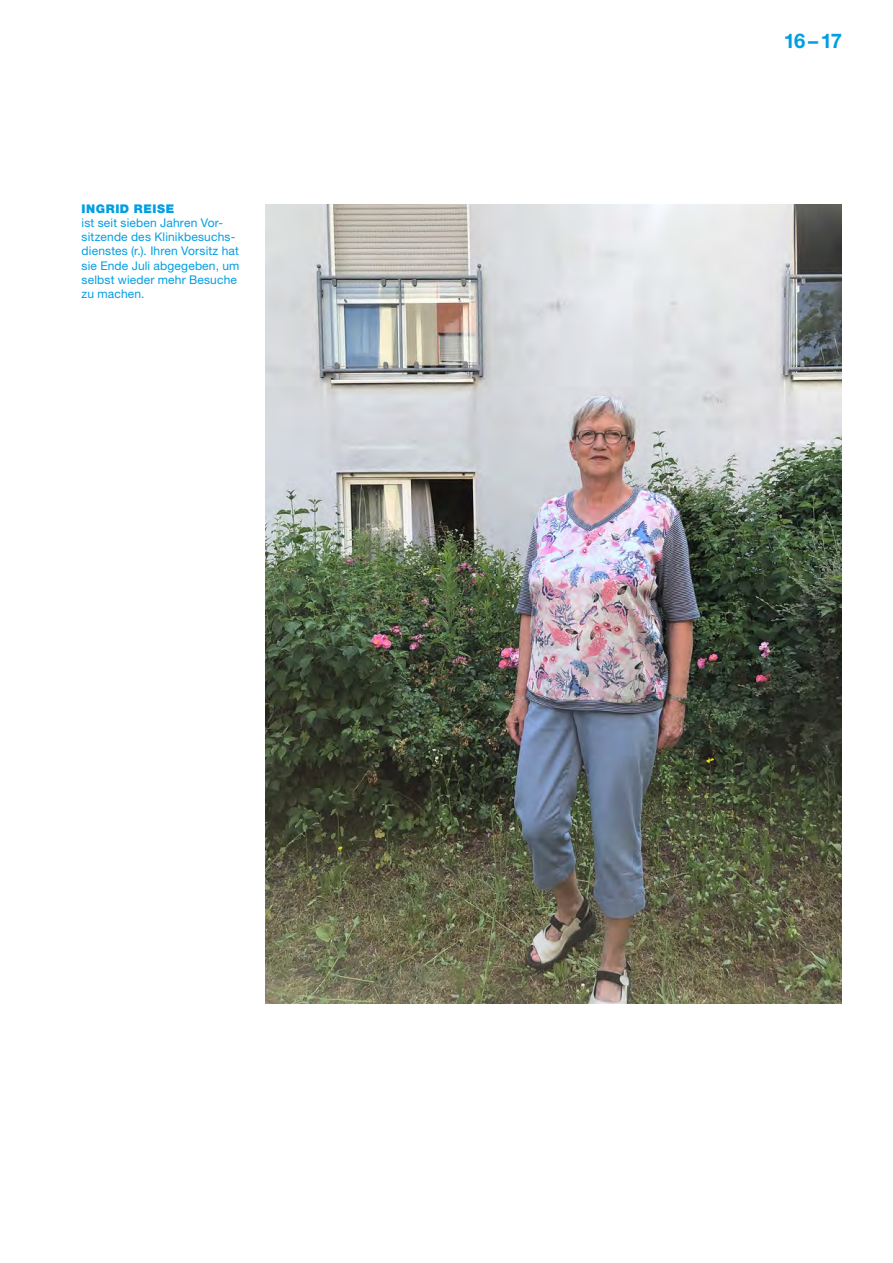
<style>
.page{position:relative;width:893px;height:1263px;background:#fff}
.page>*{position:absolute;margin:0;border:0;box-sizing:border-box;transform-origin:0 0}
.t1{font:700 20.25px "Helvetica Neue LT Pro";color:#009ee3}
.t2{font:12px/14.2px "Helvetica Neue LT Pro";letter-spacing:.015em;color:#009ee3}
.t3{font:900 12px "Helvetica Neue LT Pro";letter-spacing:.05em;color:#009ee3}
</style>
<div class="page">
<img style="left:266px;top:204px;width:576px;height:799px">
<p class="t3" style="left:82px;top:201px;width:94px">INGRID REISE</p>
<p class="t2" style="left:82px;top:215px;width:159px">ist seit sieben Jahren Vor&shy;sitzende des Klinikbesuchs&shy;dienstes (r.). Ihren Vorsitz hat sie Ende Juli abgegeben, um selbst wieder mehr Besuche zu machen.</p>
<h1 class="t1" style="left:784px;top:29px;width:60px">16–17</h1>
</div>
